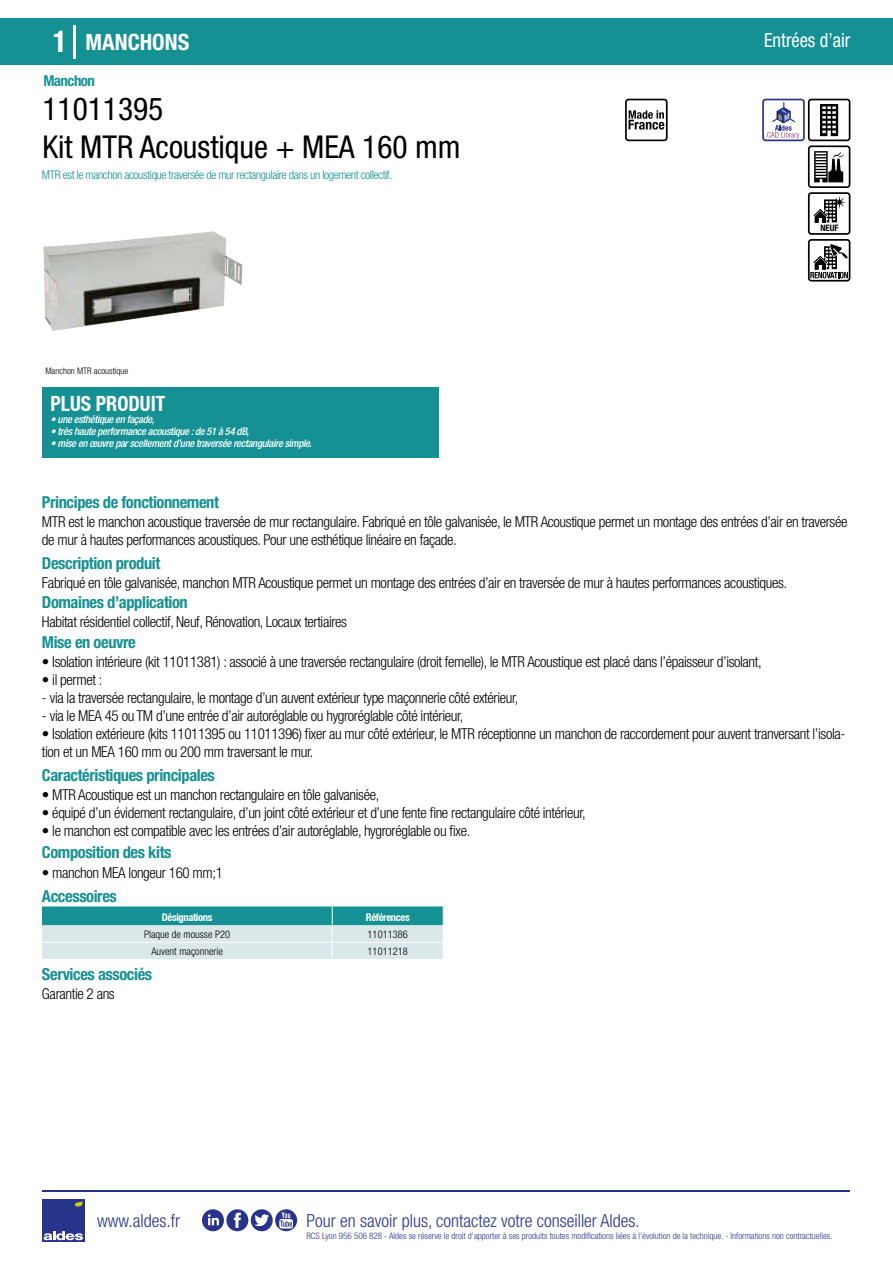
<style>
.page{position:relative;width:893px;height:1263px;background:#fff}
.page>*{position:absolute;margin:0;border:0;box-sizing:border-box;transform-origin:0 0}
.t1{font:condensed 31.5px "Helvetica Neue LT Std";color:#000}
.t2{font:700 condensed 22.5px "Helvetica Neue LT Std";color:#fff}
.t3{font:700 condensed 21px "Helvetica Neue";color:#fff;scale:.95 1}
.t4{font:condensed 19.5px "Helvetica Neue LT Std";color:#fff;scale:.95 1}
.t5{font:300 condensed 18px "Helvetica Neue";color:#28348b}
.t6{font:700 condensed 16.5px "Helvetica Neue LT Std";letter-spacing:-.025em;color:#169193}
.t7{font:300 condensed 15px/18px "Helvetica Neue LT Std";letter-spacing:-.025em;color:#000}
.t8{font:700 condensed 15px "Helvetica Neue LT Std";letter-spacing:-.035em;color:#169193}
.t9{font:300 condensed 12px "Helvetica Neue LT Std";letter-spacing:-.035em;color:#169193}
.t10{font:italic 500 condensed 10.5px "Helvetica Neue";letter-spacing:-.03em;color:#fff}
.t11{font:300 condensed 10.5px "Helvetica Neue";color:#000}
.t12{font:700 condensed 10.5px "Helvetica Neue";letter-spacing:-.03em;color:#fff}
.t13{font:300 condensed 9px "Helvetica Neue";color:#28348b}
.t14{font:300 condensed 9px "Helvetica Neue";color:#000}
.t15{font:700 condensed 8.85px "Helvetica Neue";color:#000}
.s1{font-size:30px}
</style>
<div class="page">
<div style="left:1px;top:18px;width:892px;height:46px;background:#169193"></div>
<svg style="left:625px;top:99px;width:43px;height:42px"></svg>
<div style="left:42px;top:387px;width:396px;height:70px;background:#169193"></div>
<hr style="left:74px;top:25px;width:2px;height:33px;background:#fff">
<div style="left:42px;top:1199px;width:42px;height:43px;background:#28348b"></div>
<svg style="left:44px;top:1231px;width:39px;height:9px"></svg>
<svg style="left:75px;top:1201px;width:8px;height:5px"></svg>
<svg style="left:43px;top:231px;width:200px;height:100px"></svg>
<hr style="left:42px;top:1190px;width:808px;height:1px;background:#28348b">
<svg style="left:202px;top:1209px;width:95px;height:22px"></svg>
<svg style="left:42px;top:906px;width:402px;height:53px;background:#97cacb"></svg>
<svg style="left:762px;top:99px;width:88px;height:183px"></svg>
<h2 class="t2" style="left:53px;top:28px;width:138px"><span class="s1">1</span> MANCHONS</h2>
<h3 class="t4" style="left:764px;top:29px;width:92px">Entrées d’air</h3>
<p class="t8" style="left:43px;top:71px;width:53px">Manchon</p>
<h1 class="t1" style="left:42px;top:91px;width:122px">11011395</h1>
<h1 class="t1" style="left:42px;top:128px;width:420px">Kit MTR Acoustique + MEA 160 mm</h1>
<p class="t9" style="left:42px;top:167px;width:352px">MTR est le manchon acoustique traversée de mur rectangulaire dans un logement collectif.</p>
<p class="t14" style="left:45px;top:365px;width:84px">Manchon MTR acoustique</p>
<h3 class="t3" style="left:50px;top:391px;width:122px">PLUS PRODUIT</h3>
<p class="t10" style="left:50px;top:413px;width:105px">• une esthétique en façade,</p>
<p class="t10" style="left:50px;top:425px;width:200px">• très haute performance acoustique : de 51 à 54 dB,</p>
<p class="t10" style="left:50px;top:437px;width:263px">• mise en œuvre par scellement d’une traversée rectangulaire simple.</p>
<p class="t6" style="left:42px;top:492px;width:179px">Principes de fonctionnement</p>
<p class="t15" style="left:820px;top:223px;width:20px">NEUF</p>
<p class="t7" style="left:42px;top:513px;width:807px">MTR est le manchon acoustique traversée de mur rectangulaire. Fabriqué en tôle galvanisée, le MTR Acoustique permet un montage des entrées d’air en traversée de mur à hautes performances acoustiques. Pour une esthétique linéaire en façade.</p>
<p class="t7" style="left:42px;top:573px;width:747px">Fabriqué en tôle galvanisée, manchon MTR Acoustique permet un montage des entrées d’air en traversée de mur à hautes performances acoustiques.</p>
<p class="t7" style="left:42px;top:613px;width:307px">Habitat résidentiel collectif, Neuf, Rénovation, Locaux tertiaires</p>
<p class="t7" style="left:42px;top:652px;width:721px">• Isolation intérieure (kit 11011381) : associé à une traversée rectangulaire (droit femelle), le MTR Acoustique est placé dans l’épaisseur d’isolant,</p>
<p class="t7" style="left:42px;top:670px;width:62px">• il permet :</p>
<p class="t7" style="left:42px;top:688px;width:478px">- via la traversée rectangulaire, le montage d’un auvent extérieur type maçonnerie côté extérieur,</p>
<p class="t7" style="left:42px;top:706px;width:423px">- via le MEA 45 ou TM d’une entrée d’air autoréglable ou hygroréglable côté intérieur,</p>
<p class="t7" style="left:42px;top:724px;width:805px">• Isolation extérieure (kits 11011395 ou 11011396) fixer au mur côté extérieur, le MTR réceptionne un manchon de raccordement pour auvent tranversant l’isola&shy;tion et un MEA 160 mm ou 200 mm traversant le mur.</p>
<p class="t6" style="left:42px;top:553px;width:120px">Description produit</p>
<p class="t6" style="left:42px;top:592px;width:147px">Domaines d’application</p>
<p class="t6" style="left:42px;top:632px;width:95px">Mise en oeuvre</p>
<p class="t6" style="left:42px;top:765px;width:174px">Caractéristiques principales</p>
<p class="t7" style="left:42px;top:785px;width:339px">• MTR Acoustique est un manchon rectangulaire en tôle galvanisée,</p>
<p class="t7" style="left:42px;top:803px;width:545px">• équipé d’un évidement rectangulaire, d’un joint côté extérieur et d’une fente fine rectangulaire côté intérieur,</p>
<p class="t7" style="left:42px;top:821px;width:430px">• le manchon est compatible avec les entrées d’air autoréglable, hygroréglable ou fixe.</p>
<p class="t6" style="left:42px;top:843px;width:131px">Composition des kits</p>
<p class="t7" style="left:42px;top:863px;width:182px">• manchon MEA longeur 160 mm;1</p>
<p class="t6" style="left:42px;top:886px;width:76px">Accessoires</p>
<p class="t12" style="left:162px;top:911px;width:52px">Désignations</p>
<p class="t12" style="left:366px;top:911px;width:45px">Références</p>
<p class="t11" style="left:144px;top:928px;width:88px">Plaque de mousse P20</p>
<p class="t11" style="left:368px;top:928px;width:42px">11011386</p>
<p class="t11" style="left:151px;top:945px;width:73px">Auvent maçonnerie</p>
<p class="t11" style="left:368px;top:945px;width:42px">11011218</p>
<p class="t6" style="left:42px;top:964px;width:112px">Services associés</p>
<p class="t7" style="left:42px;top:985px;width:74px">Garantie 2 ans</p>
<p class="t5" style="left:97px;top:1211px;width:84px">www.aldes.fr</p>
<p class="t5" style="left:306px;top:1211px;width:335px">Pour en savoir plus, contactez votre conseiller Aldes.</p>
<p class="t13" style="left:306px;top:1230px;width:528px">RCS Lyon 956 506 828 - Aldes se réserve le droit d’apporter à ses produits toutes modifications liées à l’évolution de la technique. - Informations non contractuelles.</p>
</div>
